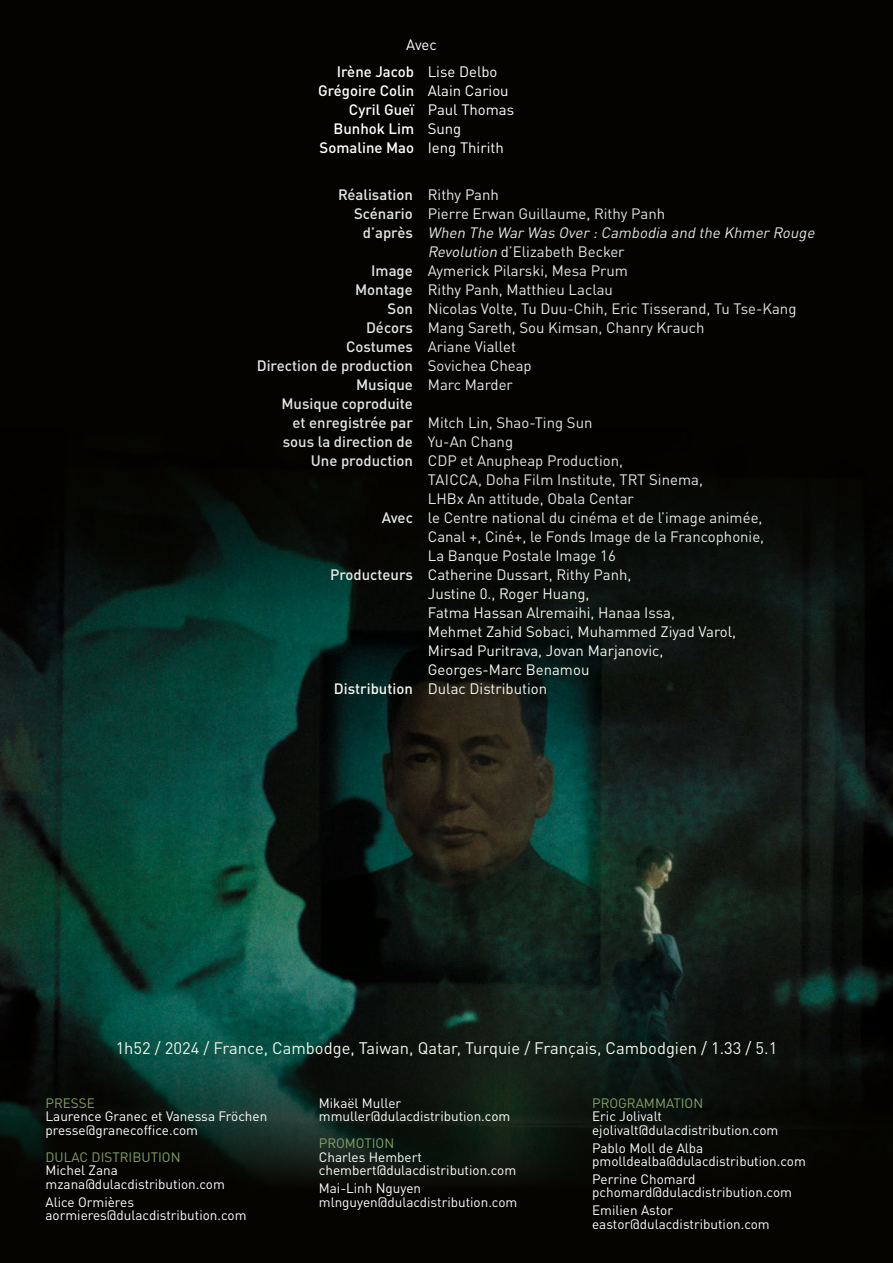
<style>
.page{position:relative;width:893px;height:1263px;background:#fff}
.page>*{position:absolute;margin:0;border:0;box-sizing:border-box;transform-origin:0 0}
.t1{font:16.5px "DIN Pro";color:#fff}
.t2{font:14.85px/27.5px "DIN Pro";color:#fff;text-align:center}
.t3{font:500 14.85px "DIN Pro";color:#fff}
.t4{font:italic 14.85px "DIN Pro";color:#fff}
.t5{font:13.5px/13.5px "DIN Pro";color:#fff}
.t6{font:13.5px "DIN Pro";color:#83a260}
.s1{font-weight:500}
.s2{font-weight:400}
.s3{font-weight:500;font-style:normal}
.s4{font-style:italic}
</style>
<div class="page">
<svg style="left:0;top:1059px;width:893px;height:204px;background:#090e09"></svg>
<img style="left:0;top:0;width:893px;height:1059px">
<p class="t2" style="left:337px;top:29px;width:162px">Avec<br><span class="s1">Irène Jacob</span> Lise Delbo</p>
<p class="t3" style="left:318px;top:79px;width:192px">Grégoire Colin <span class="s2">Alain Cariou</span></p>
<p class="t2" style="left:349px;top:95px;width:167px"><span class="s1">Cyril Gueï</span> Paul Thomas</p>
<p class="t3" style="left:333px;top:117px;width:129px">Bunhok Lim <span class="s2">Sung</span></p>
<p class="t3" style="left:320px;top:136px;width:186px">Somaline Mao <span class="s2">Ieng Thirith</span></p>
<p class="t3" style="left:338px;top:182px;width:162px">Réalisation <span class="s2">Rithy Panh</span></p>
<p class="t2" style="left:354px;top:198px;width:313px"><span class="s1">Scénario</span> Pierre Erwan Guillaume, Rithy Panh</p>
<p class="t4" style="left:363px;top:221px;width:457px"><span class="s3">d ’ a p rè s</span> When The WarWas Over:Cambodia and the KhmerRouge</p>
<p class="t2" style="left:428px;top:236px;width:198px"><span class="s4">Revolution</span> d’Elizabeth Becker</p>
<p class="t2" style="left:371px;top:255px;width:258px"><span class="s1">Image</span> Aymerick Pilarski, Mesa Prum</p>
<p class="t2" style="left:355px;top:274px;width:259px"><span class="s1">Montage</span> Rithy Panh, Matthieu Laclau</p>
<p class="t2" style="left:388px;top:293px;width:410px"><span class="s1">Son</span> Nicolas Volte, Tu Duu-Chih, Eric Tisserand, Tu Tse-Kang</p>
<p class="t2" style="left:366px;top:312px;width:340px"><span class="s1">Décors</span> Mang Sareth, Sou Kimsan, Chanry Krauch</p>
<p class="t2" style="left:346px;top:331px;width:172px"><span class="s1">Costumes</span> Ariane Viallet</p>
<p class="t3" style="left:257px;top:353px;width:276px">Direction de production <span class="s2">Sovichea Cheap</span></p>
<p class="t2" style="left:356px;top:369px;width:158px"><span class="s1">Musique</span> Marc Marder</p>
<p class="t3" style="left:281px;top:391px;width:133px">Musique coproduite</p>
<p class="t2" style="left:292px;top:407px;width:301px"><span class="s1">et enregistrée par</span> Mitch Lin, Shao-Ting Sun</p>
<p class="t3" style="left:283px;top:429px;width:232px">sous la direction de <span class="s2">Yu-An Chang</span></p>
<p class="t2" style="left:311px;top:445px;width:314px"><span class="s1">Une production</span> CDP et Anupheap Production,</p>
<p class="t2" style="left:428px;top:464px;width:277px">TAICCA, Doha Film Institute, TRT Sinema,</p>
<p class="t2" style="left:428px;top:483px;width:207px">LHBx An attitude, Obala Centar</p>
<p class="t2" style="left:382px;top:502px;width:382px"><span class="s1">Avec</span> le Centre national du cinéma et de l’image animée,</p>
<p class="t2" style="left:428px;top:521px;width:338px">Canal +, Ciné+, le Fonds Image de la Francophonie,</p>
<p class="t2" style="left:428px;top:540px;width:189px">La Banque Postale Image 16</p>
<p class="t2" style="left:330px;top:559px;width:303px"><span class="s1">Producteurs</span> Catherine Dussart, Rithy Panh,</p>
<p class="t2" style="left:428px;top:578px;width:163px">Justine 0., Roger Huang,</p>
<p class="t2" style="left:428px;top:597px;width:249px">Fatma Hassan Alremaihi, Hanaa Issa,</p>
<p class="t2" style="left:428px;top:616px;width:310px">Mehmet Zahid Sobaci, Muhammed Ziyad Varol,</p>
<p class="t2" style="left:428px;top:635px;width:237px">Mirsad Puritrava, Jovan Marjanovic,</p>
<p class="t2" style="left:428px;top:654px;width:163px">Georges-Marc Benamou</p>
<p class="t2" style="left:334px;top:673px;width:215px"><span class="s1">Distribution</span> Dulac Distribution</p>
<p class="t1" style="left:116px;top:1035px;width:663px">1h52 / 2024 / France, Cambodge, Taiwan, Qatar, Turquie / Français, Cambodgien / 1.33 / 5.1</p>
<p class="t6" style="left:45px;top:1092px;width:51px">PRESSE</p>
<p class="t5" style="left:45px;top:1108px;width:223px">Laurence Granec et Vanessa Fröchen presse@granecoffice.com</p>
<p class="t6" style="left:45px;top:1146px;width:137px">DULAC DISTRIBUTION</p>
<p class="t5" style="left:45px;top:1162px;width:181px">Michel Zana mzana@dulacdistribution.com</p>
<p class="t5" style="left:45px;top:1193px;width:203px">Alice Ormières aormieres@dulacdistribution.com</p>
<p class="t5" style="left:319px;top:1095px;width:193px">Mikaël Muller mmuller@dulacdistribution.com</p>
<p class="t6" style="left:319px;top:1133px;width:77px">PROMOTION</p>
<p class="t5" style="left:319px;top:1149px;width:199px">Charles Hembert chembert@dulacdistribution.com</p>
<p class="t5" style="left:319px;top:1180px;width:200px">Mai-Linh Nguyen mlnguyen@dulacdistribution.com</p>
<p class="t6" style="left:592px;top:1092px;width:113px">PROGRAMMATION</p>
<p class="t5" style="left:592px;top:1108px;width:188px">Eric Jolivalt ejolivalt@dulacdistribution.com</p>
<p class="t5" style="left:592px;top:1139px;width:215px">Pablo Moll de Alba pmolldealba@dulacdistribution.com</p>
<p class="t5" style="left:592px;top:1171px;width:201px">Perrine Chomard pchomard@dulacdistribution.com</p>
<p class="t5" style="left:592px;top:1202px;width:179px">Emilien Astor eastor@dulacdistribution.com</p>
</div>
